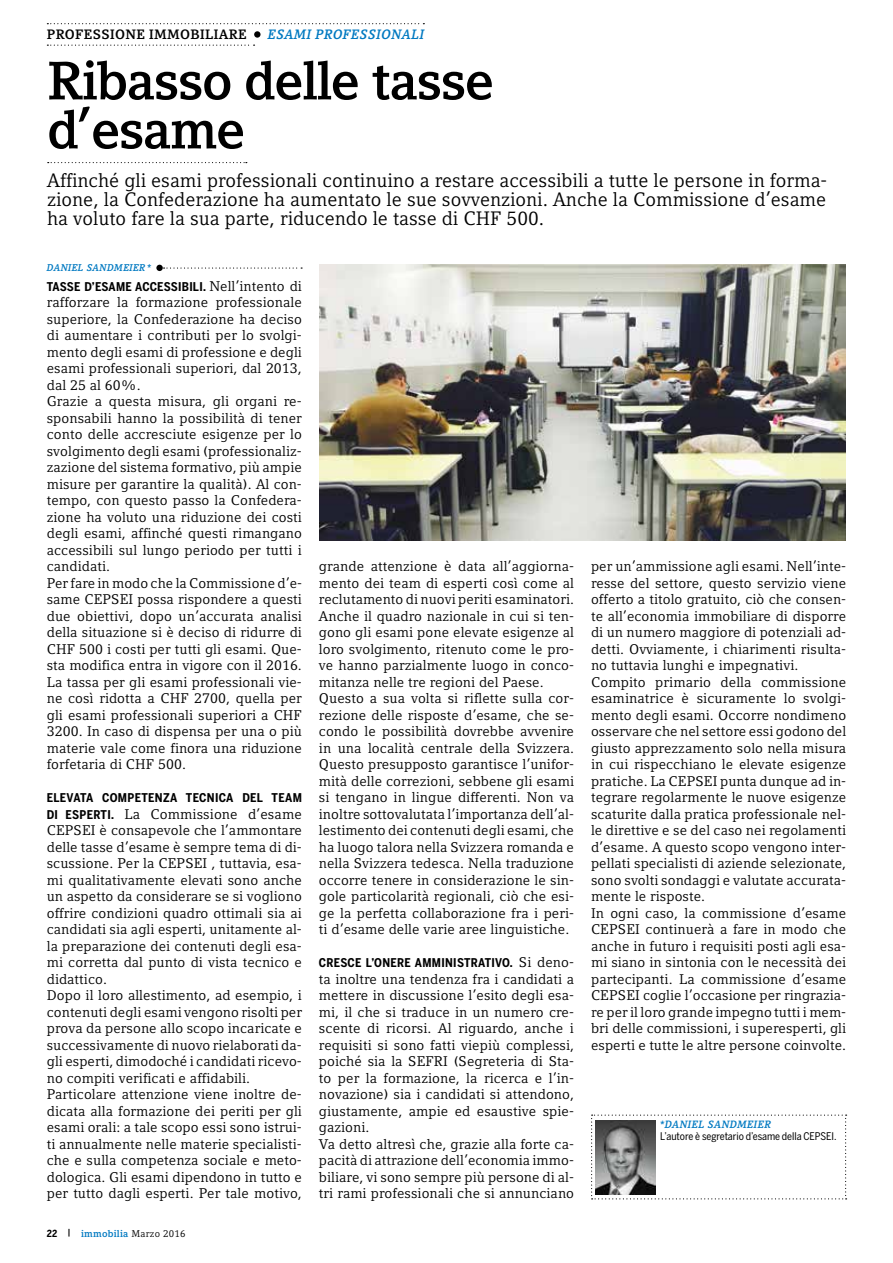
<style>
.page{position:relative;width:893px;height:1263px;background:#fff}
.page>*{position:absolute;margin:0;border:0;box-sizing:border-box;transform-origin:0 0}
.t1{font:700 53.4px/49.1px "Compatil Letter LT Pro";letter-spacing:-.025em;color:#000}
.t2{font:19.35px/19.4px "Compatil Letter LT Pro";color:#000;text-align:justify}
.t3{font:13.95px/16.5px "Compatil Letter LT Pro";letter-spacing:.005em;color:#000}
.t4{font:700 13.5px "Compatil Letter LT Pro";letter-spacing:.025em;color:#000}
.t5{font:italic 700 13.5px "Compatil Letter LT Pro";letter-spacing:.025em;color:#0079c1}
.t6{font:700 12px "Benton Sans Cond";letter-spacing:.025em;color:#000}
.t7{font:10.5px "Benton Sans Cond";letter-spacing:-.005em;color:#000}
.t8{font:italic 700 10.5px "Compatil Letter LT Pro";letter-spacing:.025em;color:#0079c1}
.t9{font:700 9.75px "Compatil Letter LT Pro";letter-spacing:.025em;color:#0079c1}
.t10{font:italic 700 9.75px "Compatil Letter LT Pro";letter-spacing:.025em;color:#0079c1}
.s1{font-family:"Compatil Letter LT Pro";font-weight:400;font-size:13.95px}
.s2{font-family:"Benton Sans Cond";font-weight:700;font-size:12px}
.s3{font-family:"Benton Sans Cond";color:#000}
.s4{color:#000}
.s5{font-weight:400;color:#000}
</style>
<div class="page">
<svg style="left:164px;top:267px;width:138px;height:2px"></svg>
<div style="left:156px;top:265px;width:7px;height:6px;background:#000;border-radius:50%"></div>
<svg style="left:591px;top:1114px;width:256px;height:85px"></svg>
<img style="left:595px;top:1121px;width:60px;height:74px">
<svg style="left:48px;top:162px;width:199px;height:1px"></svg>
<svg style="left:47px;top:23px;width:377px;height:1px"></svg>
<svg style="left:47px;top:45px;width:208px;height:1px"></svg>
<svg style="left:254px;top:31px;width:7px;height:7px"></svg>
<img style="left:320px;top:264px;width:525px;height:276px">
<p class="t4" style="left:47px;top:27px;width:201px">PROFESSIONE IMMOBILIARE</p>
<p class="t5" style="left:268px;top:27px;width:152px">ESAMI PROFESSIONALI</p>
<h1 class="t1" style="left:47px;top:57px;width:448px">Ribasso delle tasse d’esame</h1>
<p class="t2" style="left:47px;top:170px;width:782px">Affinché gli esami professionali continuino a restare accessibili a tutte le persone in forma&shy;zione, la Confederazione ha aumentato le sue sovvenzioni. Anche la Commissione d’esame ha voluto fare la sua parte, riducendo le tasse di CHF 500.</p>
<p class="t10" style="left:47px;top:262px;width:21px">DANIEL</p>
<p class="t10" style="left:87px;top:262px;width:66px">SANDMEIER*</p>
<p class="t6" style="left:47px;top:279px;width:257px">TASSE D’ESAME ACCESSIBILI. <span class="s1">Nell’intento di</span></p>
<p class="t3" style="left:47px;top:294px;width:257px">rafforzare la formazione professionale superiore, la Confederazione ha deciso di aumentare i contributi per lo svolgi&shy;mento degli esami di professione e degli esami professionali superiori, dal 2013, dal 25 al 60%.<br>Grazie a questa misura, gli organi re&shy;sponsabili hanno la possibilità di tener conto delle accresciute esigenze per lo svolgimento degli esami (professionaliz&shy;zazione del sistema formativo, più ampie misure per garantire la qualità). Al con&shy;tempo, con questo passo la Confedera&shy;zione ha voluto una riduzione dei costi degli esami, affinché questi rimangano accessibili sul lungo periodo per tutti i candidati.<br>Per fare in modo che la Commissione d’e&shy;same CEPSEI possa rispondere a questi due obiettivi, dopo un’accurata analisi della situazione si è deciso di ridurre di CHF 500 i costi per tutti gli esami. Que&shy;sta modifica entra in vigore con il 2016.<br>La tassa per gli esami professionali vie&shy;ne così ridotta a CHF 2700, quella per gli esami professionali superiori a CHF 3200. In caso di dispensa per una o più materie vale come finora una riduzione forfetaria di CHF 500.</p>
<p class="t6" style="left:47px;top:791px;width:257px">ELEVATA COMPETENZA TECNICA DEL TEAM</p>
<p class="t3" style="left:47px;top:806px;width:257px"><span class="s2">DI ESPERTI.</span> La Commissione d’esame CEPSEI è consapevole che l’ammontare delle tasse d’esame è sempre tema di di&shy;scussione. Per la CEPSEI , tuttavia, esa&shy;mi qualitativamente elevati sono anche un aspetto da considerare se si vogliono offrire condizioni quadro ottimali sia ai candidati sia agli esperti, unitamente al&shy;la preparazione dei contenuti degli esa&shy;mi corretta dal punto di vista tecnico e didattico.<br>Dopo il loro allestimento, ad esempio, i contenuti degli esami vengono risolti per prova da persone allo scopo incaricate e successivamente di nuovo rielaborati da&shy;gli esperti, dimodoché i candidati ricevo&shy;no compiti verificati e affidabili.<br>Particolare attenzione viene inoltre de&shy;dicata alla formazione dei periti per gli esami orali: a tale scopo essi sono istrui&shy;ti annualmente nelle materie specialisti&shy;che e sulla competenza sociale e meto&shy;dologica. Gli esami dipendono in tutto e per tutto dagli esperti. Per tale motivo,</p>
<p class="t9" style="left:47px;top:1227px;width:140px"><span class="s3">22</span> <span class="s4">|</span> immobilia <span class="s5">Marzo 2016</span></p>
<p class="t3" style="left:319px;top:558px;width:257px">grande attenzione è data all’aggiorna&shy;mento dei team di esperti così come al reclutamento di nuovi periti esaminatori.<br>Anche il quadro nazionale in cui si ten&shy;gono gli esami pone elevate esigenze al loro svolgimento, ritenuto come le pro&shy;ve hanno parzialmente luogo in conco&shy;mitanza nelle tre regioni del Paese.<br>Questo a sua volta si riflette sulla cor&shy;rezione delle risposte d’esame, che se&shy;condo le possibilità dovrebbe avvenire in una località centrale della Svizzera.<br>Questo presupposto garantisce l’unifor&shy;mità delle correzioni, sebbene gli esami si tengano in lingue differenti. Non va inoltre sottovalutata l’importanza dell’al&shy;lestimento dei contenuti degli esami, che ha luogo talora nella Svizzera romanda e nella Svizzera tedesca. Nella traduzione occorre tenere in considerazione le sin&shy;gole particolarità regionali, ciò che esi&shy;ge la perfetta collaborazione fra i peri&shy;ti d’esame delle varie aree linguistiche.</p>
<p class="t6" style="left:319px;top:956px;width:257px">CRESCE L’ONERE AMMINISTRATIVO. <span class="s1">Si deno-</span></p>
<p class="t3" style="left:319px;top:971px;width:257px">ta inoltre una tendenza fra i candidati a mettere in discussione l’esito degli esa&shy;mi, il che si traduce in un numero cre&shy;scente di ricorsi. Al riguardo, anche i requisiti si sono fatti viepiù complessi, poiché sia la SEFRI (Segreteria di Sta&shy;to per la formazione, la ricerca e l’in&shy;novazione) sia i candidati si attendono, giustamente, ampie ed esaustive spie&shy;gazioni.<br>Va detto altresì che, grazie alla forte ca&shy;pacità di attrazione dell’economia immo&shy;biliare, vi sono sempre più persone di al&shy;tri rami professionali che si annunciano</p>
<p class="t3" style="left:591px;top:558px;width:257px">per un’ammissione agli esami. Nell’inte&shy;resse del settore, questo servizio viene offerto a titolo gratuito, ciò che consen&shy;te all’economia immobiliare di disporre di un numero maggiore di potenziali ad&shy;detti. Ovviamente, i chiarimenti risulta&shy;no tuttavia lunghi e impegnativi.<br>Compito primario della commissione esaminatrice è sicuramente lo svolgi&shy;mento degli esami. Occorre nondimeno osservare che nel settore essi godono del giusto apprezzamento solo nella misura in cui rispecchiano le elevate esigenze pratiche. La CEPSEI punta dunque ad in&shy;tegrare regolarmente le nuove esigenze scaturite dalla pratica professionale nel&shy;le direttive e se del caso nei regolamenti d’esame. A questo scopo vengono inter&shy;pellati specialisti di aziende selezionate, sono svolti sondaggi e valutate accurata&shy;mente le risposte.<br>In ogni caso, la commissione d’esame CEPSEI continuerà a fare in modo che anche in futuro i requisiti posti agli esa&shy;mi siano in sintonia con le necessità dei partecipanti. La commissione d’esame CEPSEI coglie l’occasione per ringrazia&shy;re per il loro grande impegno tutti i mem&shy;bri delle commissioni, i superesperti, gli esperti e tutte le altre persone coinvolte.</p>
<p class="t8" style="left:660px;top:1118px;width:27px">*DANIEL</p>
<p class="t8" style="left:708px;top:1118px;width:65px">SANDMEIER</p>
<p class="t7" style="left:660px;top:1130px;width:178px">L’autore è segretario d’esame della CEPSEI.</p>
</div>
